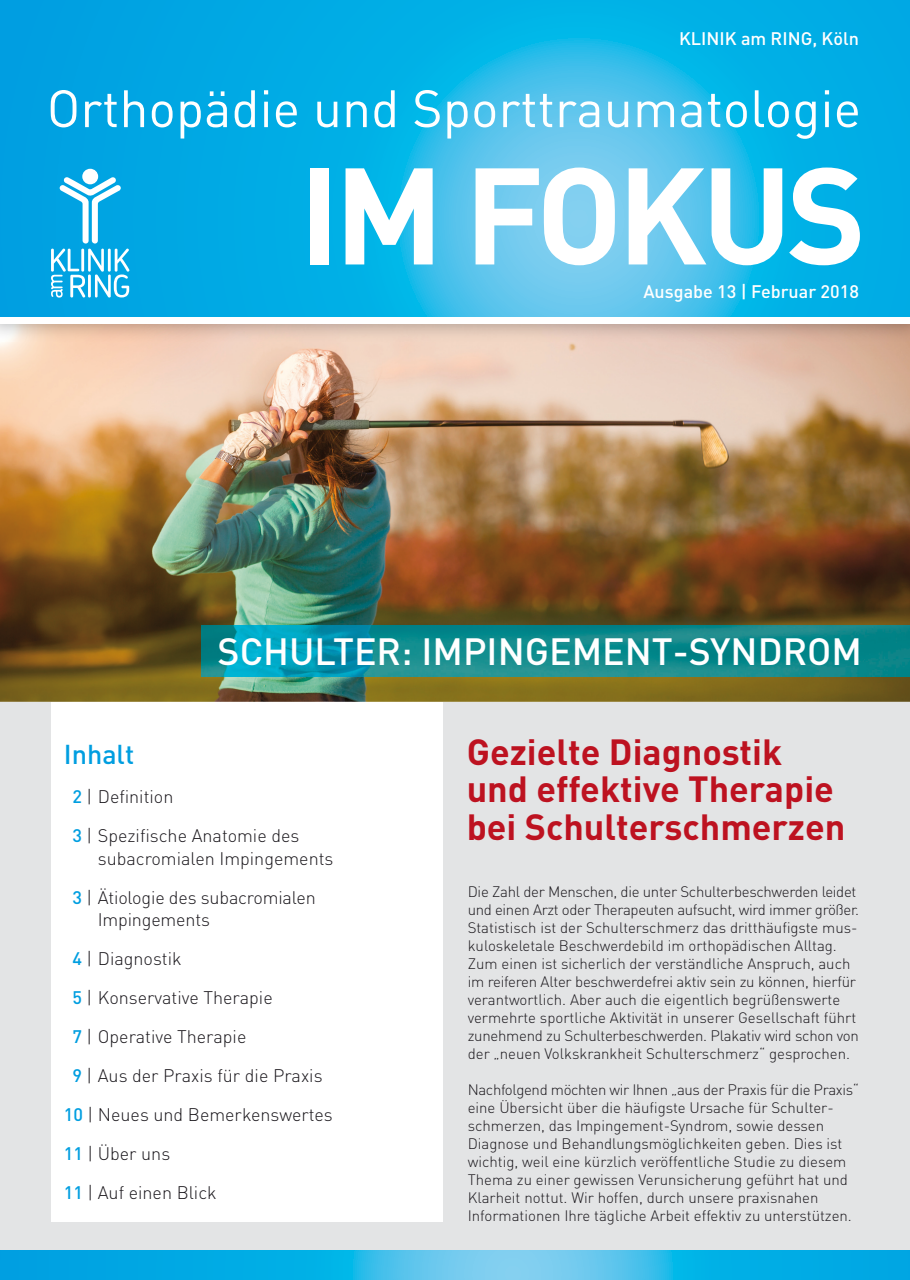
<style>
.page{position:relative;width:910px;height:1280px;background:#fff}
.page>*{position:absolute;margin:0;border:0;box-sizing:border-box;transform-origin:0 0}
.t1{font:700 135px "DIN";letter-spacing:-.04em;color:#fff}
.t2{font:51.75px "DIN";color:#fff}
.t3{font:500 37.5px "DIN";color:#fff}
.t4{font:700 36px/37.5px "DIN";color:#bd1220}
.t5{font:500 27px "DIN";color:#009ee0}
.t6{font:300 18px/39px "DIN";color:#1a171c}
.t7{font:500 18px "DIN";color:#fff}
.t8{font:300 15px/18px "DIN";color:#1a171c}
.s1{font-weight:500;color:#009ee0}
</style>
<div class="page">
<div style="left:0;top:315px;width:910px;height:956px;background:#e3e4e5"></div>
<div style="left:51px;top:676px;width:391px;height:545px;background:#fff"></div>
<img style="left:0;top:323px;width:910px;height:379px">
<img style="left:201px;top:625px;width:709px;height:51px">
<svg style="left:0;top:0;width:910px;height:317px;background:#19b3e7"></svg>
<svg style="left:0;top:1250px;width:910px;height:30px;background:#22b4e7"></svg>
<div style="left:82px;top:169px;width:16px;height:15px;background:#fff;border-radius:50%"></div>
<svg style="left:51px;top:177px;width:78px;height:121px"></svg>
<div style="left:0;top:317px;width:910px;height:6px;background:#fff"></div>
<p class="t7" style="left:679px;top:27px;width:181px">KLINIK am RING, Köln</p>
<h2 class="t2" style="left:47px;top:76px;width:816px">Orthopädie und Sporttraumatologie</h2>
<h1 class="t1" style="left:299px;top:127px;width:569px">IM FOKUS</h1>
<p class="t7" style="left:643px;top:279px;width:217px">Ausgabe 13 | Februar 2018</p>
<h3 class="t3" style="left:218px;top:628px;width:646px">SCHULTER: IMPINGEMENT-SYNDROM</h3>
<h3 class="t5" style="left:64px;top:737px;width:72px">Inhalt</h3>
<p class="t6" style="left:72px;top:777px;width:228px"><span class="s1">2</span> | Definition<br><span class="s1">3</span> | Spezifische Anatomie des</p>
<p class="t6" style="left:72px;top:839px;width:263px;text-indent:25px">subacromialen Impingements<br><span class="s1">3</span> | Ätiologie des subacromialen</p>
<p class="t6" style="left:98px;top:900px;width:114px">Impingements</p>
<p class="t6" style="left:72px;top:939px;width:111px"><span class="s1">4</span> | Diagnostik</p>
<p class="t6" style="left:72px;top:978px;width:202px"><span class="s1">5</span> | Konservative Therapie</p>
<p class="t6" style="left:72px;top:1017px;width:176px"><span class="s1">7</span> | Operative Therapie</p>
<p class="t6" style="left:72px;top:1056px;width:252px"><span class="s1">9</span> | Aus der Praxis für die Praxis</p>
<p class="t6" style="left:64px;top:1095px;width:271px"><span class="s1">10</span> | Neues und Bemerkenswertes</p>
<p class="t6" style="left:64px;top:1134px;width:108px"><span class="s1">11</span> | Über uns</p>
<p class="t6" style="left:64px;top:1173px;width:154px"><span class="s1">11</span> | Auf einen Blick</p>
<h3 class="t4" style="left:467px;top:731px;width:380px">Gezielte Diagnostik und effektive Therapie bei Schulterschmerzen</h3>
<p class="t8" style="left:468px;top:882px;width:393px">Die Zahl der Menschen, die unter Schulterbeschwerden leidet und einen Arzt oder Therapeuten aufsucht, wird immer größer.<br>Statistisch ist der Schulterschmerz das dritthäufigste mus&shy;kuloskeletale Beschwerdebild im orthopädischen Alltag.<br>Zum einen ist sicherlich der verständliche Anspruch, auch im reiferen Alter beschwerdefrei aktiv sein zu können, hierfür verantwortlich. Aber auch die eigentlich begrüßenswerte vermehrte sportliche Aktivität in unserer Gesellschaft führt zunehmend zu Schulterbeschwerden. Plakativ wird schon von der „neuen Volkskrankheit Schulterschmerz“ gesprochen.</p>
<p class="t8" style="left:468px;top:1080px;width:393px">Nachfolgend möchten wir Ihnen „aus der Praxis für die Praxis“ eine Übersicht über die häufigste Ursache für Schulter&shy;schmerzen, das Impingement-Syndrom, sowie dessen Diagnose und Behandlungsmöglichkeiten geben. Dies ist wichtig, weil eine kürzlich veröffentliche Studie zu diesem Thema zu einer gewissen Verunsicherung geführt hat und Klarheit nottut. Wir hoffen, durch unsere praxisnahen Informationen Ihre tägliche Arbeit effektiv zu unterstützen.</p>
</div>
